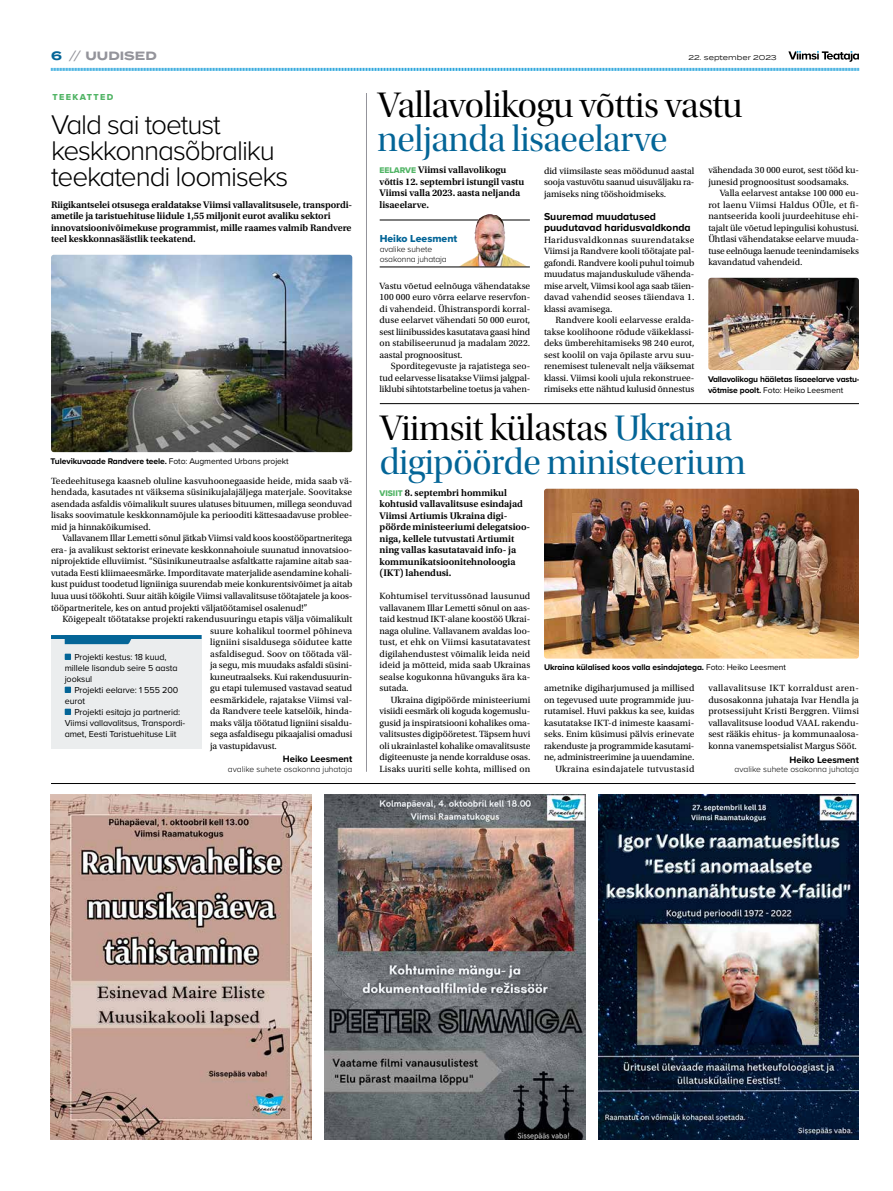
<style>
.page{position:relative;width:893px;height:1191px;background:#fff}
.page>*{position:absolute;margin:0;border:0;box-sizing:border-box;transform-origin:0 0}
.t1{font:37px/34px "Utopia Std Disp";letter-spacing:-.01em;color:#046597}
.t2{font:37px "Utopia Std Disp";letter-spacing:-.01em;color:#000}
.t3{font:300 28px/26px "Proxima Nova";letter-spacing:-.04em;color:#000}
.t4{font:700 12px "Termina";color:#94949b}
.t5{font:700 10.5px/11.5px "Proxima Nova";color:#000}
.t6{font:10.5px "Proxima Nova Extrabld";color:#046597}
.t7{font:600 10px/11.5px "Utopia Std";letter-spacing:-.005em;color:#000}
.t8{font:9.5px/11.5px "Utopia Std";letter-spacing:-.005em;color:#000;text-align:justify}
.t9{font:700 9.5px "Proxima Nova";color:#000}
.t10{font:9px/11px "Proxima Nova";letter-spacing:-.01em;color:#000}
.t11{font:9px "Proxima Nova Extrabld";letter-spacing:.15em;color:#51b465}
.t12{font:700 8.5px/10.5px "Proxima Nova";letter-spacing:-.01em;color:#000}
.t13{font:300 8.5px/10px "Proxima Nova";color:#000}
.t14{font:7px "Termina";color:#000}
.s1{font-size:12.1px;color:#046597}
.s2{font-weight:400;font-size:12.1px}
.s3{font-family:"Proxima Nova Extrabld";font-weight:400;font-size:8.5px;color:#51b465}
.s4{font-weight:400}
.s5{color:#000}
</style>
<div class="page">
<svg style="left:51px;top:51px;width:808px;height:20px"></svg>
<hr style="left:366px;top:93px;width:1px;height:678px;background:#94949b">
<hr style="left:380px;top:220px;width:150px;height:1px;background:#000">
<img style="left:463px;top:214px;width:27px;height:50px">
<hr style="left:380px;top:267px;width:150px;height:1px;background:#000">
<img style="left:544px;top:489px;width:315px;height:169px">
<img style="left:708px;top:278px;width:151px;height:92px">
<hr style="left:380px;top:403px;width:479px;height:1px;background:#000">
<hr style="left:51px;top:783px;width:804px;height:1px;background:#000">
<hr style="left:51px;top:635px;width:151px;height:4px;background:#046597">
<div style="left:51px;top:639px;width:151px;height:109px;background:#ebedee"></div>
<div style="left:65px;top:653px;width:6px;height:7px;background:#046597"></div>
<div style="left:65px;top:686px;width:6px;height:7px;background:#046597"></div>
<div style="left:65px;top:708px;width:6px;height:7px;background:#046597"></div>
<svg style="left:65px;top:639px;width:67px;height:5px"></svg>
<img style="left:51px;top:255px;width:301px;height:197px">
<img style="left:599px;top:794px;width:260px;height:345px">
<img style="left:50px;top:794px;width:261px;height:345px">
<img style="left:325px;top:794px;width:261px;height:345px">
<p class="t4" style="left:51px;top:47px;width:107px"><span class="s1">6</span> <span class="s2">//</span> UUDISED</p>
<p class="t14" style="left:689px;top:52px;width:90px">22. september 2023</p>
<h1 class="t2" style="left:378px;top:86px;width:367px">Vallavolikogu võttis vastu</h1>
<h1 class="t1" style="left:378px;top:123px;width:292px">neljanda lisaeelarve</h1>
<p class="t7" style="left:380px;top:165px;width:146px"><span class="s3">EELARVE</span> Viimsi vallavolikogu võttis 12. septembri istungil vastu<br>Viimsi valla 2023. aasta neljanda lisaeelarve.</p>
<p class="t11" style="left:53px;top:90px;width:62px">TEEKATTED</p>
<h2 class="t3" style="left:51px;top:110px;width:239px">Vald sai toetust keskkonnasõbraliku teekatendi loomiseks</h2>
<p class="t8" style="left:708px;top:164px;width:152px">vähendada 30 000 eurot, sest tööd ku&shy;junesid prognoositust soodsamaks.</p>
<p class="t8" style="left:708px;top:187px;width:152px;text-indent:11px">Valla eelarvest antakse 100 000 eu&shy;rot laenu Viimsi Haldus OÜle, et fi&shy;nantseerida kooli juurdeehituse ehi&shy;tajalt üle võetud lepingulisi kohustusi.<br>Ühtlasi vähendatakse eelarve muuda&shy;tuse eelnõuga laenude teenindamiseks kavandatud vahendeid.</p>
<p class="t8" style="left:544px;top:165px;width:152px">did viimsilaste seas möödunud aastal sooja vastuvõtu saanud uisuväljaku ra&shy;jamiseks ning tööshoidmiseks.</p>
<p class="t5" style="left:544px;top:210px;width:148px">Suuremad muudatused puudutavad haridusvaldkonda</p>
<p class="t8" style="left:544px;top:234px;width:152px">Haridusvaldkonnas suurendatakse Viimsi ja Randvere kooli töötajate pal&shy;gafondi. Randvere kooli puhul toimub muudatus majanduskulude vähenda&shy;mise arvelt, Viimsi kool aga saab täien&shy;davad vahendid seoses täiendava 1. klassi avamisega.</p>
<p class="t8" style="left:544px;top:314px;width:152px;text-indent:11px">Randvere kooli eelarvesse eralda&shy;takse koolihoone rõdude väikeklassi&shy;deks ümberehitamiseks 98 240 eurot, sest koolil on vaja õpilaste arvu suu&shy;renemisest tulenevalt nelja väiksemat klassi. Viimsi kooli ujula rekonstruee&shy;rimiseks ette nähtud kulusid õnnestus</p>
<p class="t7" style="left:51px;top:199px;width:303px">Riigikantselei otsusega eraldatakse Viimsi vallavalitsusele, transpordi&shy;ametile ja taristuehituse liidule 1,55 miljonit eurot avaliku sektori innovatsioonivõimekuse programmist, mille raames valmib Randvere teel keskkonnasäästlik teekatend.</p>
<p class="t6" style="left:380px;top:231px;width:79px">Heiko Leesment</p>
<p class="t13" style="left:380px;top:244px;width:69px">avalike suhete osakonna juhataja</p>
<p class="t8" style="left:380px;top:280px;width:152px">Vastu võetud eelnõuga vähendatakse 100 000 euro võrra eelarve reservfon&shy;di vahendeid. Ühistranspordi korral&shy;duse eelarvet vähendati 50 000 eurot, sest liinibussides kasutatava gaasi hind on stabiliseerunud ja madalam 2022. aastal prognoositust.</p>
<p class="t8" style="left:380px;top:360px;width:152px;text-indent:11px">Sporditegevuste ja rajatistega seo&shy;tud eelarvesse lisatakse Viimsi jalgpal&shy;liklubi sihtotstarbeline toetus ja vahen-</p>
<p class="t12" style="left:708px;top:374px;width:153px">Vallavolikogu hääletas lisaeelarve vastu&shy;võtmise poolt. <span class="s4">Foto: Heiko Leesment</span></p>
<p class="t12" style="left:51px;top:456px;width:240px">Tulevikuvaade Randvere teele. <span class="s4">Foto: Augmented Urbans projekt</span></p>
<p class="t8" style="left:51px;top:475px;width:303px">Teedeehitusega kaasneb oluline kasvuhoonegaaside heide, mida saab vä&shy;hendada, kasutades nt väiksema süsinikujalajäljega materjale. Soovitakse asendada asfaldis võimalikult suures ulatuses bituumen, millega seonduvad lisaks soovimatule keskkonnamõjule ka periooditi kättesaadavuse problee&shy;mid ja hinnakõikumised.</p>
<p class="t8" style="left:51px;top:533px;width:303px;text-indent:11px">Vallavanem Illar Lemetti sõnul jätkab Viimsi vald koos koostööpartneritega era- ja avalikust sektorist erinevate keskkonnahoiule suunatud innovatsioo&shy;niprojektide elluviimist. “Süsinikuneutraalse asfaltkatte rajamine aitab saa&shy;vutada Eesti kliimaeesmärke. Imporditavate materjalide asendamine kohali&shy;kust puidust toodetud ligniiniga suurendab meie konkurentsivõimet ja aitab luua uusi töökohti. Suur aitäh kõigile Viimsi vallavalitsuse töötajatele ja koos&shy;tööpartneritele, kes on antud projekti väljatöötamisel osalenud!”</p>
<p class="t8" style="left:210px;top:613px;width:144px;text-indent:-148px">Kõigepealt töötatakse projekti rakendusuuringu etapis välja võimalikult suure kohalikul toormel põhineva ligniini sisaldusega sõidutee katte asfaldisegud. Soov on töötada väl&shy;ja segu, mis muudaks asfaldi süsini&shy;kuneutraalseks. Kui rakendusuurin&shy;gu etapi tulemused vastavad seatud eesmärkidele, rajatakse Viimsi val&shy;da Randvere teele katselõik, hinda&shy;maks välja töötatud ligniini sisaldu&shy;sega asfaldisegu pikaajalisi omadusi ja vastupidavust.</p>
<p class="t9" style="left:283px;top:751px;width:71px">Heiko Leesment</p>
<p class="t13" style="left:228px;top:763px;width:126px">avalike suhete osakonna juhataja</p>
<p class="t10" style="left:65px;top:651px;width:114px;text-indent:10px">Projekti kestus: 18 kuud, millele lisandub seire 5 aasta jooksul</p>
<p class="t10" style="left:65px;top:684px;width:115px;text-indent:10px">Projekti eelarve: 1 555 200 eurot</p>
<p class="t10" style="left:65px;top:706px;width:122px;text-indent:10px">Projekti esitaja ja partnerid:<br>Viimsi vallavalitsus, Transpordi&shy;amet, Eesti Taristuehituse Liit</p>
<h1 class="t1" style="left:380px;top:411px;width:368px"><span class="s5">Viimsit külastas</span> Ukraina digipöörde ministeerium</h1>
<p class="t7" style="left:380px;top:487px;width:152px"><span class="s3">VISIIT</span> 8. septembri hommikul kohtusid vallavalitsuse esindajad<br>Viimsi Artiumis Ukraina digi&shy;pöörde ministeeriumi delegatsioo&shy;niga, kellele tutvustati Artiumit ning vallas kasutatavaid info- ja kommunikatsioonitehnoloogia (IKT) lahendusi.</p>
<p class="t8" style="left:380px;top:590px;width:152px">Kohtumisel tervitussõnad lausunud vallavanem Illar Lemetti sõnul on aas&shy;taid kestnud IKT-alane koostöö Ukrai&shy;naga oluline. Vallavanem avaldas loo&shy;tust, et ehk on Viimsi kasutatavatest digilahendustest võimalik leida neid ideid ja mõtteid, mida saab Ukrainas sealse kogukonna hüvanguks ära ka&shy;sutada.</p>
<p class="t8" style="left:380px;top:694px;width:152px;text-indent:11px">Ukraina digipöörde ministeeriumi visiidi eesmärk oli koguda kogemuslu&shy;gusid ja inspiratsiooni kohalikes oma&shy;valitsustes digipööretest. Täpsem huvi oli ukrainlastel kohalike omavalitsuste digiteenuste ja nende korralduse osas.<br>Lisaks uuriti selle kohta, millised on</p>
<p class="t8" style="left:544px;top:682px;width:152px;text-align:right">ametnike digiharjumused ja millised on tegevused uute programmide juu&shy;rutamisel. Huvi pakkus ka see, kuidas kasutatakse IKT-d inimeste kaasami&shy;seks. Enim küsimusi pälvis erinevate rakenduste ja programmide kasutami&shy;ne, administreerimine ja uuendamine.<br>Ukraina esindajatele tutvustasid</p>
<p class="t8" style="left:708px;top:682px;width:152px">vallavalitsuse IKT korraldust aren&shy;dusosakonna juhataja Ivar Hendla ja protsessijuht Kristi Berggren. Viimsi vallavalitsuse loodud VAAL rakendu&shy;sest rääkis ehitus- ja kommunaalosa&shy;konna vanemspetsialist Margus Sööt.</p>
<p class="t12" style="left:544px;top:662px;width:244px">Ukraina külalised koos valla esindajatega. <span class="s4">Foto: Heiko Leesment</span></p>
<p class="t9" style="left:790px;top:752px;width:71px">Heiko Leesment</p>
<p class="t13" style="left:735px;top:763px;width:126px">avalike suhete osakonna juhataja</p>
</div>
